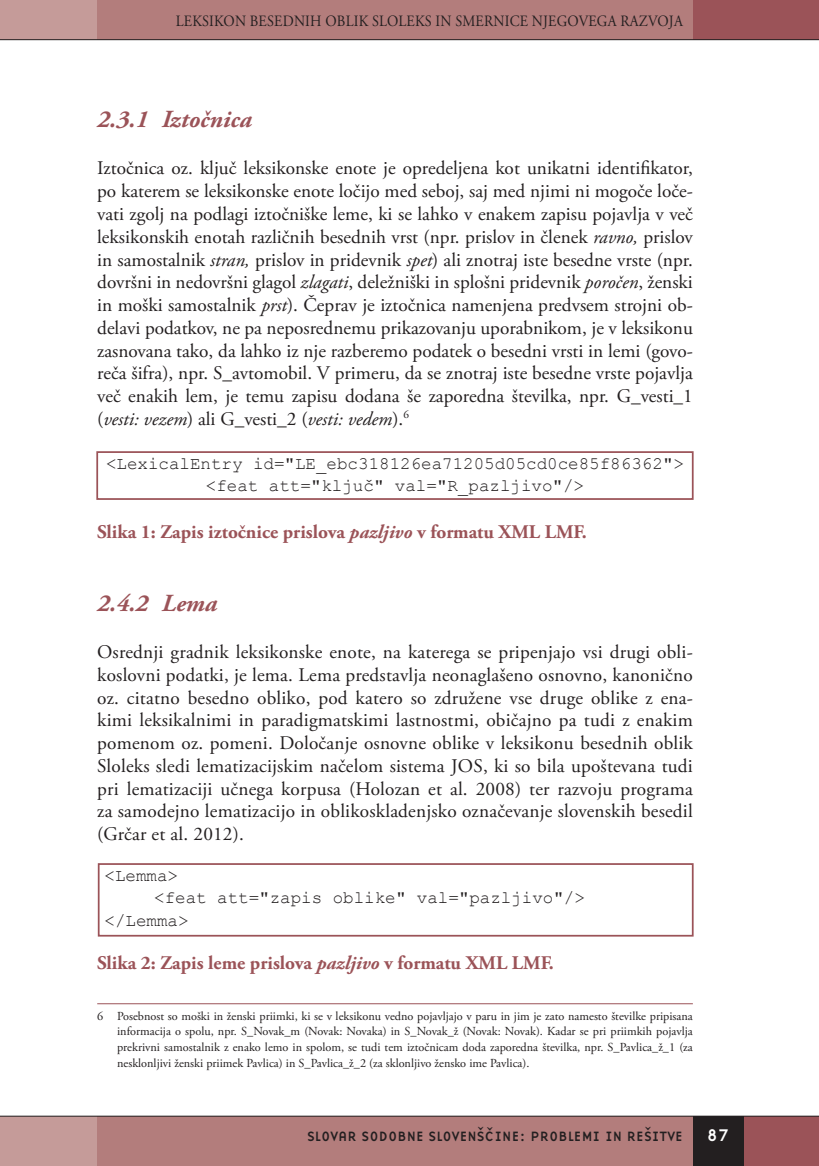
<style>
.page{position:relative;width:819px;height:1166px;background:#fff}
.page>*{position:absolute;margin:0;border:0;box-sizing:border-box;transform-origin:0 0}
.t1{font:italic 700 24.5px "Adobe Garamond Pro";color:#9b5358}
.t2{font:19.25px/22.8px "Adobe Garamond Pro";letter-spacing:-.01em;color:#231f20;text-align:justify}
.t3{font:700 19.25px "Adobe Garamond Pro";color:#9b5358}
.t4{font:17.5px/22.8px "Courier New";color:#231f20;text-align:center}
.t5{font:17.5px "Base Nine";color:#fff}
.t6{font:15.75px "Adobe Garamond Pro";letter-spacing:.015em;color:#231f20;scale:.9 1}
.t7{font:14px "Base Nine";color:#231f20}
.t8{font:12.25px/15.8px "Adobe Garamond Pro";letter-spacing:-.02em;color:#231f20;text-align:justify}
.s1{font-style:italic}
</style>
<div class="page">
<div style="left:97px;top:0;width:596px;height:40px;background:#b37d7c"></div>
<div style="left:72px;top:1116px;width:620px;height:50px;background:#b37d7c"></div>
<div style="left:0;top:1116px;width:97px;height:50px;background:#c59b99"></div>
<div style="left:0;top:0;width:97px;height:40px;background:#c59b99"></div>
<div style="left:743px;top:1116px;width:75px;height:50px;background:#9b5358"></div>
<div style="left:692px;top:1116px;width:51px;height:50px;background:#231f20"></div>
<div style="left:692px;top:0;width:126px;height:40px;background:#9b5358"></div>
<hr style="left:0;top:39px;width:818px;height:1px;background:#231f20">
<hr style="left:0;top:1116px;width:818px;height:1px;background:#231f20">
<hr style="left:97px;top:1003px;width:595px;height:1px;background:#9b5358">
<div style="left:96px;top:451px;width:597px;height:49px;border:2px solid #9b5358"></div>
<div style="left:98px;top:863px;width:595px;height:73px;border:2px solid #9b5358"></div>
<p class="t6" style="left:176px;top:11px;width:564px">LEKSIKON BESEDNIH OBLIK SLOLEKS IN SMERNICE NJEGOVEGA RAZVOJA</p>
<p class="t1" style="left:97px;top:105px;width:156px">2.3.1 Iztočnica</p>
<p class="t2" style="left:97px;top:158px;width:597px">Iztočnica oz. ključ leksikonske enote je opredeljena kot unikatni identifikator, po katerem se leksikonske enote ločijo med seboj, saj med njimi ni mogoče loče&shy;vati zgolj na podlagi iztočniške leme, ki se lahko v enakem zapisu pojavlja v več leksikonskih enotah različnih besednih vrst (npr. prislov in členek <span class="s1">ravno,</span> prislov in samostalnik <span class="s1">stran,</span> prislov in pridevnik <span class="s1">spet</span>) ali znotraj iste besedne vrste (npr. dovršni in nedovršni glagol <span class="s1">zlagati</span>, deležniški in splošni pridevnik <span class="s1">poročen</span>, ženski in moški samostalnik <span class="s1">prst</span>). Čeprav je iztočnica namenjena predvsem strojni ob&shy;delavi podatkov, ne pa neposrednemu prikazovanju uporabnikom, je v leksikonu zasnovana tako, da lahko iz nje razberemo podatek o besedni vrsti in lemi (govo&shy;reča šifra), npr. S_avtomobil. V primeru, da se znotraj iste besedne vrste pojavlja več enakih lem, je temu zapisu dodana še zaporedna številka, npr. G_vesti_1 (<span class="s1">vesti: vezem</span>) ali G_vesti_2 (<span class="s1">vesti: vedem</span>).<sup>6</sup></p>
<p class="t4" style="left:106px;top:451px;width:579px">&lt;LexicalEntry id="LE_ebc318126ea71205d05cd0ce85f86362"&gt; &lt;feat att="ključ" val="R_pazljivo"/&gt;</p>
<p class="t3" style="left:97px;top:521px;width:491px">Slika 1: Zapis iztočnice prislova <span class="s1">pazljivo</span> v formatu XML LMF.</p>
<p class="t1" style="left:97px;top:589px;width:121px">2.4.2 Lema</p>
<p class="t2" style="left:97px;top:641px;width:597px">Osrednji gradnik leksikonske enote, na katerega se pripenjajo vsi drugi obli&shy;koslovni podatki, je lema. Lema predstavlja neonaglašeno osnovno, kanonično oz. citatno besedno obliko, pod katero so združene vse druge oblike z ena&shy;kimi leksikalnimi in paradigmatskimi lastnostmi, običajno pa tudi z enakim pomenom oz. pomeni. Določanje osnovne oblike v leksikonu besednih oblik Sloleks sledi lematizacijskim načelom sistema JOS, ki so bila upoštevana tudi pri lematizaciji učnega korpusa (Holozan et al. 2008) ter razvoju programa za samodejno lematizacijo in oblikoskladenjsko označevanje slovenskih besedil (Grčar et al. 2012).</p>
<p class="t4" style="left:104px;top:863px;width:75px">&lt;Lemma&gt;</p>
<p class="t4" style="left:154px;top:886px;width:432px">&lt;feat att="zapis oblike" val="pazljivo"/&gt;</p>
<p class="t4" style="left:104px;top:908px;width:85px">&lt;/Lemma&gt;</p>
<p class="t3" style="left:97px;top:952px;width:458px">Slika 2: Zapis leme prislova <span class="s1">pazljivo</span> v formatu XML LMF.</p>
<p class="t8" style="left:117px;top:1008px;width:577px;text-indent:-20px">6 Posebnost so moški in ženski priimki, ki se v leksikonu vedno pojavljajo v paru in jim je zato namesto številke pripisana informacija o spolu, npr. S_Novak_m (Novak: Novaka) in S_Novak_ž (Novak: Novak). Kadar se pri priimkih pojavlja prekrivni samostalnik z enako lemo in spolom, se tudi tem iztočnicam doda zaporedna številka, npr. S_Pavlica_ž_1 (za nesklonljivi ženski priimek Pavlica) in S_Pavlica_ž_2 (za sklonljivo žensko ime Pavlica).</p>
<p class="t7" style="left:307px;top:1126px;width:377px">SLOVAR SODOBNE SLOVENŠCˇINE: PROBLEMI IN REŠITVE</p>
<p class="t5" style="left:706px;top:1123px;width:25px">87</p>
</div>
